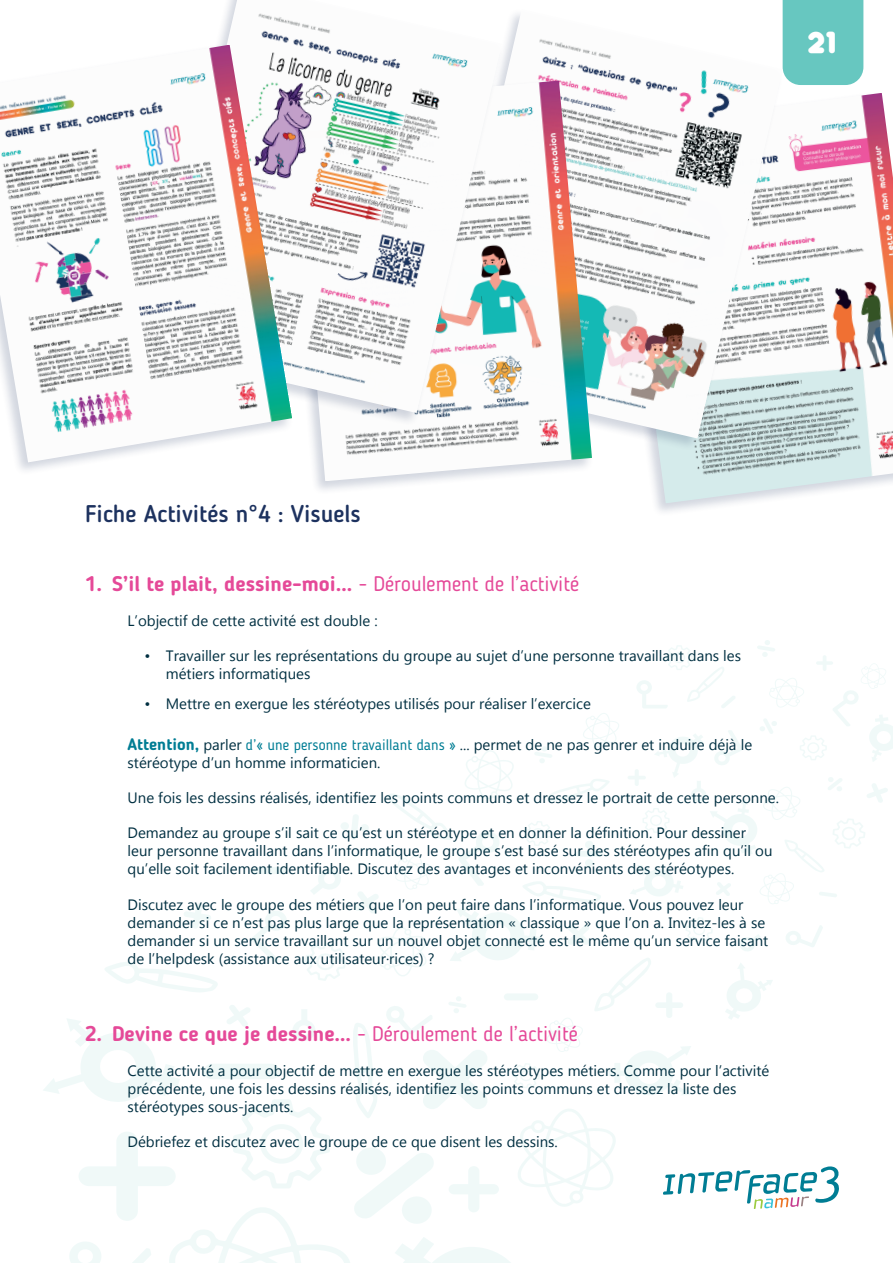
<style>
.page{position:relative;width:893px;height:1263px;background:#fff}
.page>*{position:absolute;margin:0;border:0;box-sizing:border-box;transform-origin:0 0}
.t1{font:700 27px "Dunkin Sans";color:#fff}
.t2{font:500 24px "Blogger Sans";color:#1d325f}
.t3{font:700 21px "Blogger Sans";color:#e54998}
.t4{font:21px "Blogger Sans";color:#e54998}
.t5{font:15px/18px "Gadugi";color:#002f41}
.s1{font-weight:400}
.s2{font-family:"Blogger Sans";font-weight:700;font-size:16.5px;color:#007d94}
.s3{font-family:"Blogger Sans";color:#007d94}
.s4{font-weight:700}
</style>
<div class="page">
<div style="left:783px;top:0;width:80px;height:85px;background:#67c7c0"></div>
<svg style="left:43px;top:640px;width:850px;height:623px"></svg>
<div style="left:603px;top:91px;width:290px;height:426px;background:#1d325f;opacity:.2"></div>
<img style="left:616px;top:93px;width:277px;height:410px">
<div style="left:423px;top:8px;width:361px;height:444px;background:#1d325f;opacity:.2"></div>
<img style="left:503px;top:9px;width:280px;height:429px">
<div style="left:278px;top:79px;width:315px;height:416px;background:#1d325f;opacity:.2"></div>
<img style="left:292px;top:81px;width:300px;height:400px">
<div style="left:142px;top:0;width:361px;height:426px;background:#1d325f;opacity:.2"></div>
<img style="left:156px;top:0;width:346px;height:413px">
<div style="left:0;top:43px;width:294px;height:433px;background:#1d325f;opacity:.2"></div>
<img style="left:0;top:45px;width:292px;height:417px">
<h1 class="t1" style="left:809px;top:20px;width:30px">21</h1>
<h2 class="t2" style="left:85px;top:499px;width:277px">Fiche Activités n°4 : Visuels</h2>
<h3 class="t3" style="left:85px;top:571px;width:496px">1. S’il te plait, dessine-moi… <span class="s1">- Déroulement de l’activité</span></h3>
<p class="t5" style="left:128px;top:611px;width:252px">L’objectif de cette activité est double :</p>
<p class="t5" style="left:166px;top:646px;width:577px;text-indent:-21px">• Travailler sur les représentations du groupe au sujet d’une personne travaillant dans les métiers informatiques</p>
<p class="t5" style="left:145px;top:695px;width:448px">• Mettre en exergue les stéréotypes utilisés pour réaliser l’exercice</p>
<p class="t5" style="left:128px;top:736px;width:626px"><span class="s2">Attention,</span> parler <span class="s3">d’« une personne travaillant dans »</span> ... permet de ne pas genrer et induire déjà le stéréotype d’un homme informaticien.</p>
<p class="t5" style="left:128px;top:789px;width:653px">Une fois les dessins réalisés, identifiez les points communs et dressez le portrait de cette personne.</p>
<p class="t5" style="left:128px;top:824px;width:646px">Demandez au groupe s’il sait ce qu’est un stéréotype et en donner la définition. Pour dessiner leur personne travaillant dans l’informatique, le groupe s’est basé sur des stéréotypes afin qu’il ou qu’elle soit facilement identifiable. Discutez des avantages et inconvénients des stéréotypes.</p>
<p class="t5" style="left:128px;top:895px;width:642px">Discutez avec le groupe des métiers que l’on peut faire dans l’informatique. Vous pouvez leur demander si ce n’est pas plus large que la représentation « classique » que l’on a. Invitez-les à se demander si un service travaillant sur un nouvel objet connecté est le même qu’un service faisant de l’helpdesk (assistance aux utilisateur·rices) ?</p>
<h3 class="t4" style="left:85px;top:1021px;width:494px"><span class="s4">2. Devine ce que je dessine…</span> - Déroulement de l’activité</h3>
<p class="t5" style="left:128px;top:1061px;width:643px">Cette activité a pour objectif de mettre en exergue les stéréotypes métiers. Comme pour l’activité précédente, une fois les dessins réalisés, identifiez les points communs et dressez la liste des stéréotypes sous-jacents.</p>
<p class="t5" style="left:128px;top:1132px;width:432px">Débriefez et discutez avec le groupe de ce que disent les dessins.</p>
</div>
